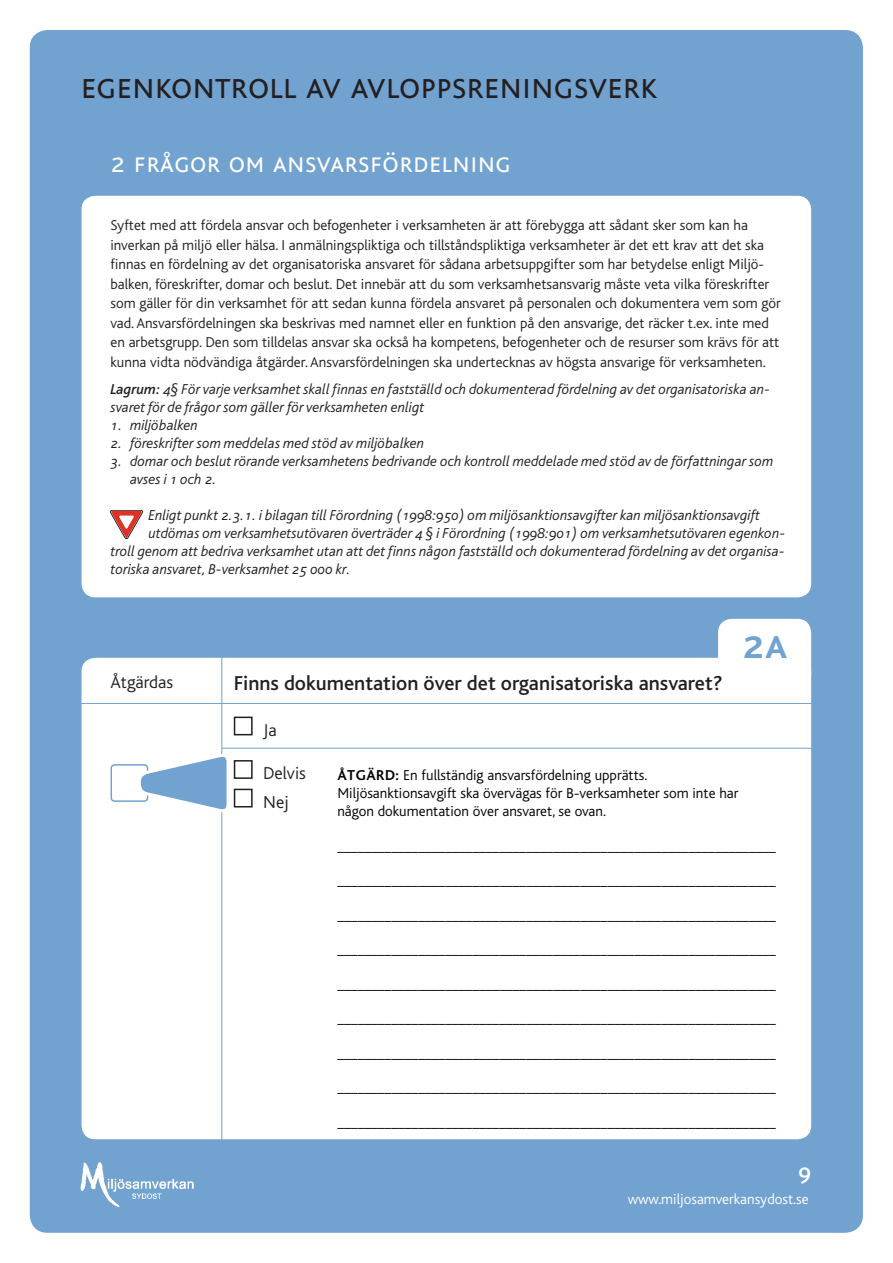
<style>
.page{position:relative;width:893px;height:1263px;background:#fff}
.page>*{position:absolute;margin:0;border:0;box-sizing:border-box;transform-origin:0 0}
.t1{font:500 45px "Bliss Caps";color:#72a2d0}
.t2{font:300 39px "Bliss Caps";color:#231f20}
.t3{font:300 30px "Bliss Caps";letter-spacing:.015em;color:#fff}
.t4{font:500 24px "Bliss Caps";color:#fff}
.t5{font:500 21px "Bliss";color:#231f20}
.t6{font:300 18px "Bliss";color:#231f20}
.t7{font:300 15px/19.5px "Bliss";color:#231f20}
.t8{font:italic 300 15px/18px "Bliss";color:#231f20}
.t9{font:700 15px "Bliss";color:#010202}
.t10{font:300 15px/18px "Bliss";color:#010202}
.t11{font:300 15px "Bliss";color:#fff}
.s1{font-weight:500}
.s2{font-family:"Bliss Caps"}
.s3{font-weight:700}
</style>
<div class="page">
<div style="left:31px;top:31px;width:831px;height:1201px;background:#72a2d0;border-radius:17px"></div>
<div style="left:82px;top:196px;width:729px;height:401px;background:#fff;border-radius:14px"></div>
<div style="left:82px;top:658px;width:729px;height:481px;background:#fff;border-radius:14px"></div>
<div style="left:718px;top:619px;width:93px;height:69px;background:#fff;border-radius:14px"></div>
<hr style="left:221px;top:653px;width:1px;height:508px;background:#72a2d0">
<hr style="left:79px;top:703px;width:736px;height:1px;background:#72a2d0">
<div style="left:111px;top:764px;width:37px;height:38px;border:2px solid #72a2d0;border-radius:3px"></div>
<svg style="left:136px;top:754px;width:91px;height:60px"></svg>
<div style="left:234px;top:789px;width:19px;height:19px;border:2px solid #231f20"></div>
<div style="left:234px;top:760px;width:19px;height:19px;border:2px solid #231f20"></div>
<div style="left:234px;top:717px;width:19px;height:18px;border:2px solid #231f20"></div>
<hr style="left:222px;top:748px;width:593px;height:1px;background:#72a2d0">
<img style="left:80px;top:1162px;width:114px;height:44px">
<svg style="left:111px;top:510px;width:31px;height:29px"></svg>
<h2 class="t2" style="left:81px;top:62px;width:578px">egenkontroll av avloppsreningsverk</h2>
<h3 class="t3" style="left:111px;top:144px;width:402px">2 frågor om ansvarsfördelning</h3>
<p class="t7" style="left:111px;top:217px;width:672px">Syftet med att fördela ansvar och befogenheter i verksamheten är att förebygga att sådant sker som kan ha inverkan på miljö eller hälsa. I anmälningspliktiga och tillståndspliktiga verksamheter är det ett krav att det ska finnas en fördelning av det organisatoriska ansvaret för sådana arbetsuppgifter som har betydelse enligt Miljö&shy;balken, föreskrifter, domar och beslut. Det innebär att du som verksamhetsansvarig måste veta vilka föreskrifter som gäller för din verksamhet för att sedan kunna fördela ansvaret på personalen och dokumentera vem som gör vad. Ansvarsfördelningen ska beskrivas med namnet eller en funktion på den ansvarige, det räcker t.ex. inte med en arbetsgrupp. Den som tilldelas ansvar ska också ha kompetens, befogenheter och de resurser som krävs för att kunna vidta nödvändiga åtgärder. Ansvarsfördelningen ska undertecknas av högsta ansvarige för verksamheten.</p>
<p class="t8" style="left:111px;top:381px;width:661px"><span class="s1">Lagrum:</span> <span class="s2">4</span>§ För varje verksamhet skall finnas en fastställd och dokumenterad fördelning av det organisatoriska an&shy;svaret för de frågor som gäller för verksamheten enligt</p>
<p class="t8" style="left:111px;top:417px;width:89px"><span class="s2">1.</span> miljöbalken</p>
<p class="t8" style="left:111px;top:435px;width:315px"><span class="s2">2</span>. föreskrifter som meddelas med stöd av miljöbalken</p>
<p class="t8" style="left:130px;top:453px;width:645px;text-indent:-19px"><span class="s2">3</span>. domar och beslut rörande verksamhetens bedrivande och kontroll meddelade med stöd av de författningar som avses i <span class="s2">1</span> och <span class="s2">2</span>.</p>
<p class="t8" style="left:148px;top:507px;width:613px">Enligt punkt <span class="s2">2.3.1.</span> i bilagan till Förordning (<span class="s2">1998:950</span>) om miljösanktionsavgifter kan miljösanktionsavgift</p>
<p class="t8" style="left:148px;top:525px;width:639px">utdömas om verksamhetsutövaren överträder <span class="s2">4</span> § i Förordning (<span class="s2">1998:901</span>) om verksamhetsutövaren egenkon-</p>
<p class="t8" style="left:111px;top:543px;width:676px">troll genom att bedriva verksamhet utan att det finns någon fastställd och dokumenterad fördelning av det organisa-</p>
<p class="t8" style="left:111px;top:561px;width:241px">toriska ansvaret, B-verksamhet <span class="s2">25 000</span> kr.</p>
<p class="t6" style="left:111px;top:674px;width:64px">Åtgärdas</p>
<h3 class="t5" style="left:234px;top:676px;width:490px">Finns dokumentation över det organisatoriska ansvaret?</h3>
<p class="t6" style="left:263px;top:722px;width:15px">Ja</p>
<h1 class="t1" style="left:742px;top:616px;width:47px">2a</h1>
<p class="t6" style="left:263px;top:766px;width:44px">Delvis</p>
<p class="t6" style="left:263px;top:794px;width:27px">Nej</p>
<p class="t10" style="left:337px;top:767px;width:403px"><span class="s3">ÅTGÄRD:</span> En fullständig ansvarsfördelning upprätts.<br>Miljösanktionsavgift ska övervägas för B-verksamheter som inte har någon dokumentation över ansvaret, se ovan.</p>
<p class="t9" style="left:337px;top:840px;width:440px">_________________________________________________________________</p>
<p class="t9" style="left:337px;top:875px;width:440px">_________________________________________________________________</p>
<p class="t9" style="left:337px;top:909px;width:440px">_________________________________________________________________</p>
<p class="t9" style="left:337px;top:944px;width:440px">_________________________________________________________________</p>
<p class="t9" style="left:337px;top:978px;width:440px">_________________________________________________________________</p>
<p class="t9" style="left:337px;top:1013px;width:440px">_________________________________________________________________</p>
<p class="t9" style="left:337px;top:1047px;width:440px">_________________________________________________________________</p>
<p class="t9" style="left:337px;top:1082px;width:440px">_________________________________________________________________</p>
<p class="t9" style="left:337px;top:1116px;width:440px">_________________________________________________________________</p>
<h3 class="t4" style="left:798px;top:1157px;width:14px">9</h3>
<p class="t11" style="left:628px;top:1193px;width:183px">www.miljosamverkansydost.se</p>
</div>
